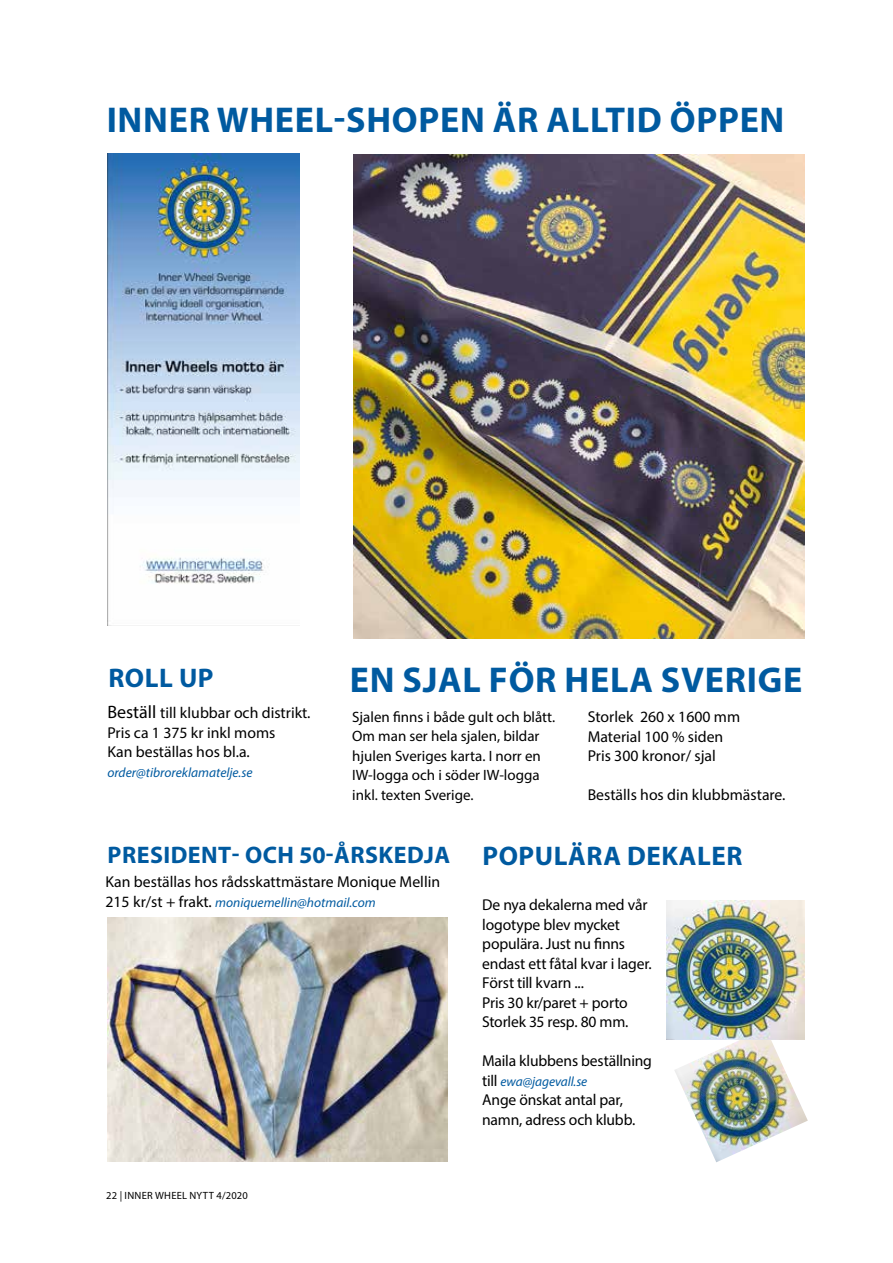
<style>
.page{position:relative;width:893px;height:1263px;background:#fff}
.page>*{position:absolute;margin:0;border:0;box-sizing:border-box;transform-origin:0 0}
.t1{font:700 36px "Myriad Pro";letter-spacing:.02em;color:#005aa0}
.t2{font:700 27px "Myriad Pro";letter-spacing:.02em;color:#005aa0}
.t3{font:700 24px "Myriad Pro";letter-spacing:.02em;color:#005aa0}
.t4{font:15.75px/19.5px "Myriad Pro";letter-spacing:-.005em;color:#000}
.t5{font:15px/19.5px "Myriad Pro";color:#000}
.t6{font:italic 13.5px "Myriad Pro";color:#005aa0}
.t7{font:10.5px "Myriad Pro";letter-spacing:.025em;color:#000}
.s1{font-size:18px}
.s2{font-style:normal;font-size:15.75px;color:#000}
</style>
<div class="page">
<img style="left:107px;top:918px;width:340px;height:243px">
<img style="left:674px;top:1028px;width:134px;height:134px">
<img style="left:667px;top:900px;width:137px;height:139px">
<img style="left:107px;top:153px;width:192px;height:472px">
<img style="left:353px;top:154px;width:451px;height:485px">
<h1 class="t1" style="left:107px;top:96px;width:679px">INNER WHEEL-SHOPEN ÄR ALLTID ÖPPEN</h1>
<h2 class="t2" style="left:109px;top:660px;width:107px">ROLL UP</h2>
<p class="t4" style="left:107px;top:703px;width:205px"><span class="s1">Beställ</span> till klubbar och distrikt.<br>Pris ca 1 375 kr inkl moms<br>Kan beställas hos bl.a.</p>
<p class="t6" style="left:107px;top:764px;width:147px">order@tibroreklamatelje.se</p>
<h1 class="t1" style="left:350px;top:656px;width:454px">EN SJAL FÖR HELA SVERIGE</h1>
<p class="t5" style="left:352px;top:707px;width:205px">Sjalen finns i både gult och blått.<br>Om man ser hela sjalen, bildar hjulen Sveriges karta. I norr en<br>IW-logga och i söder IW-logga inkl. texten Sverige.</p>
<p class="t4" style="left:588px;top:707px;width:154px">Storlek 260 x 1600 mm<br>Material 100 % siden<br>Pris 300 kronor/ sjal</p>
<p class="t4" style="left:588px;top:785px;width:199px">Beställs hos din klubbmästare.</p>
<h3 class="t3" style="left:108px;top:839px;width:344px">PRESIDENT- OCH 50-ÅRSKEDJA</h3>
<p class="t4" style="left:105px;top:872px;width:336px">Kan beställas hos rådsskattmästare Monique Mellin</p>
<p class="t6" style="left:105px;top:894px;width:272px"><span class="s2">215 kr/st + frakt.</span> moniquemellin@hotmail.com</p>
<p class="t7" style="left:106px;top:1188px;width:143px">22 | INNER WHEEL NYTT 4/2020</p>
<h2 class="t2" style="left:482px;top:838px;width:261px">POPULÄRA DEKALER</h2>
<p class="t4" style="left:482px;top:895px;width:171px">De nya dekalerna med vår logotype blev mycket populära. Just nu finns endast ett fåtal kvar i lager.<br>Först till kvarn ...<br>Pris 30 kr/paret + porto<br>Storlek 35 resp. 80 mm.</p>
<p class="t4" style="left:482px;top:1051px;width:171px">Maila klubbens beställning</p>
<p class="t6" style="left:482px;top:1073px;width:107px"><span class="s2">till</span> ewa@jagevall.se</p>
<p class="t4" style="left:482px;top:1090px;width:155px">Ange önskat antal par, namn, adress och klubb.</p>
</div>
